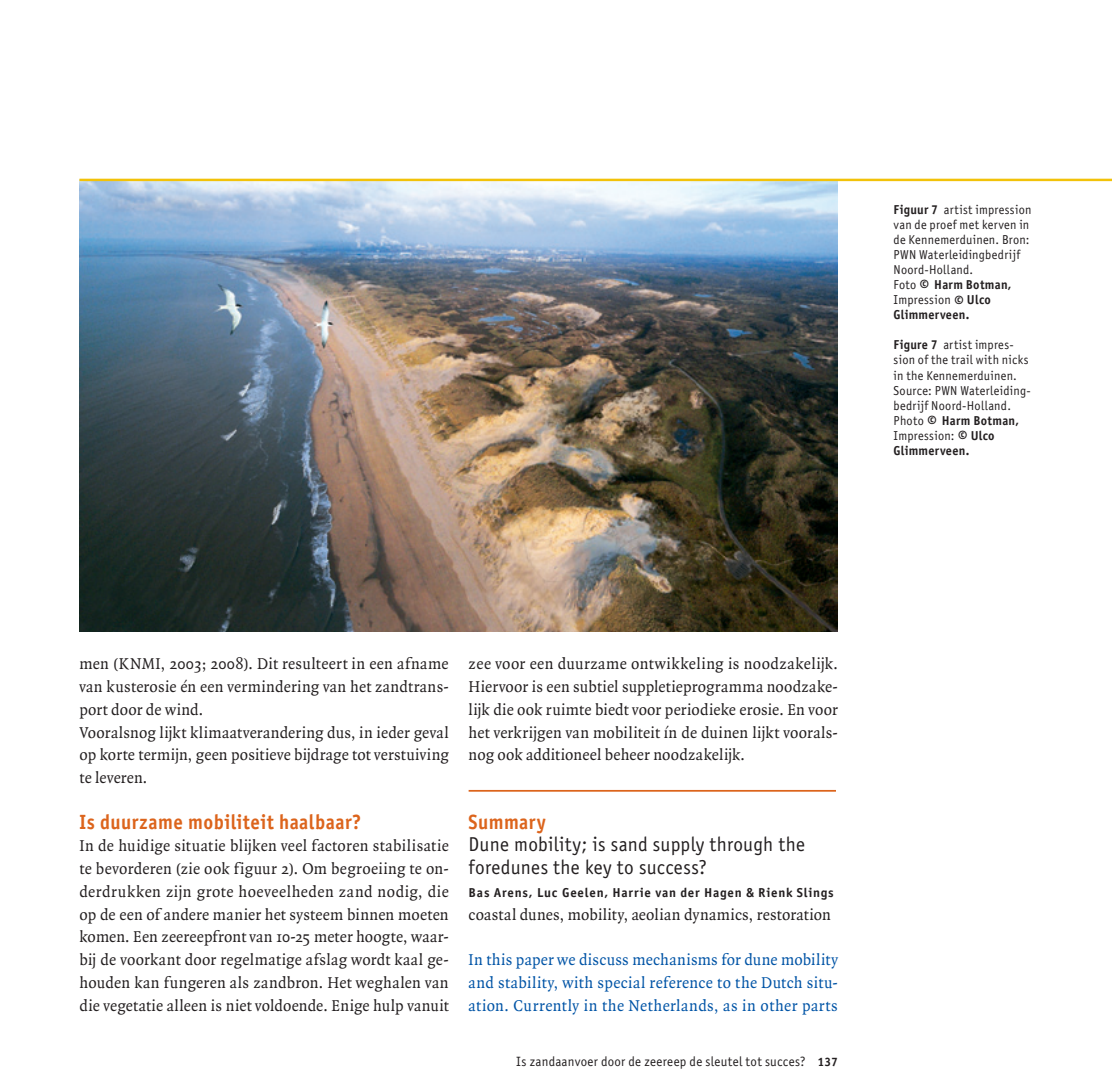
<style>
.page{position:relative;width:1112px;height:1092px;background:#fff}
.page>*{position:absolute;margin:0;border:0;box-sizing:border-box;transform-origin:0 0}
.Tussenkop_1{font:20.65px "Officina Sans Bold ITC";letter-spacing:.025em;color:#dc641c;scale:.92 1}
.Tussenkopje_2{font:20.12px/22.8px "Officina Sans ITC";letter-spacing:.015em;color:#231f20;scale:.96 1}
.PLATTE_TEKST{font:16.8px/22.8px "Quadraat";letter-spacing:.01em;color:#231f20;text-align:justify;scale:.96 1}
.PLATTE_TEKST-2{font:16.8px/22.8px "Quadraat";letter-spacing:.03em;color:#0154a6;text-align:justify;scale:.96 1}
.t1{font:13.47px "Officina Sans ITC";letter-spacing:.02em;color:#231f20;scale:.96 1}
.Figuur{font:12.95px/15px "Officina Sans ITC";letter-spacing:.02em;color:#231f20;scale:.95 1}
.Auteurs{font:12.95px "Officina Sans Bold ITC";letter-spacing:.06em;color:#231f20}
.Figuur-2{font:12.95px/15px "Officina Sans Bold ITC";letter-spacing:.025em;color:#231f20;scale:.95 1}
.t2{font:12.25px "Officina Sans Bold ITC";color:#231f20}
.s1{font-family:"Officina Sans Bold ITC"}
.s2{font-family:"Officina Sans ITC"}
.s3{font-size:21px}
.s4{font-family:"Officina Sans Bold ITC";font-size:21px}
</style>
<div class="page">
<img style="left:79px;top:181px;width:758px;height:450px">
<hr style="left:79px;top:179px;width:1032px;height:2px;background:#f2c209">
<hr style="left:468px;top:789px;width:367px;height:2px;background:#dc641c">
<p class="Figuur" style="left:893px;top:202px;width:147px"><span class="s1">Figuur 7</span> artist impression van de proef met kerven in de Kennemerduinen. Bron:<br>PWN Waterleidingbedrijf<br>Noord-Holland.</p>
<p class="Figuur-2" style="left:893px;top:277px;width:126px"><span class="s2">Foto</span> <span class="s3">©</span> Harm Botman,<br><span class="s2">Impression</span> <span class="s3">©</span> Ulco<br>Glimmerveen.</p>
<p class="Figuur" style="left:893px;top:337px;width:146px"><span class="s1">Figure 7</span> artist impres&shy;sion of the trail with nicks in the Kennemerduinen.<br>Source: PWN Waterleiding&shy;bedrijf Noord-Holland.<br>Photo <span class="s4">©</span> <span class="s1">Harm Botman,<br></span>Impression: <span class="s4">©</span> <span class="s1">Ulco<br>Glimmerveen.</span></p>
<p class="PLATTE_TEKST" style="left:79px;top:653px;width:386px">men (KNMI, 2003; 2008). Dit resulteert in een afname van kusterosie én een vermindering van het zandtrans&shy;port door de wind.</p>
<p class="PLATTE_TEKST" style="left:79px;top:721px;width:386px">Vooralsnog lijkt klimaatverandering dus, in ieder geval op korte termijn, geen positieve bijdrage tot verstuiving te leveren.</p>
<p class="Tussenkop_1" style="left:79px;top:808px;width:308px">Is duurzame mobiliteit haalbaar?</p>
<p class="PLATTE_TEKST" style="left:79px;top:835px;width:386px">In de huidige situatie blijken veel factoren stabilisatie te bevorderen (zie ook figuur 2). Om begroeiing te on&shy;derdrukken zijn grote hoeveelheden zand nodig, die op de een of andere manier het systeem binnen moeten komen. Een zeereepfront van 10-25 meter hoogte, waar&shy;bij de voorkant door regelmatige afslag wordt kaal ge&shy;houden kan fungeren als zandbron. Het weghalen van die vegetatie alleen is niet voldoende. Enige hulp vanuit</p>
<p class="PLATTE_TEKST" style="left:468px;top:653px;width:386px">zee voor een duurzame ontwikkeling is noodzakelijk.<br>Hiervoor is een subtiel suppletieprogramma noodzake&shy;lijk die ook ruimte biedt voor periodieke erosie. En voor het verkrijgen van mobiliteit ín de duinen lijkt voorals&shy;nog ook additioneel beheer noodzakelijk.</p>
<p class="Tussenkop_1" style="left:468px;top:808px;width:85px">Summary</p>
<p class="Tussenkopje_2" style="left:468px;top:833px;width:352px">Dune mobility; is sand supply through the foredunes the key to success?</p>
<p class="Auteurs" style="left:468px;top:884px;width:366px">Bas Arens, Luc Geelen, Harrie van der Hagen &amp; Rienk Slings</p>
<p class="PLATTE_TEKST" style="left:468px;top:903px;width:379px">coastal dunes, mobility, aeolian dynamics, restoration</p>
<p class="PLATTE_TEKST-2" style="left:468px;top:948px;width:386px">In this paper we discuss mechanisms for dune mobility and stability, with special reference to the Dutch situ&shy;ation. Currently in the Netherlands, as in other parts</p>
<p class="t1" style="left:516px;top:1053px;width:303px">Is zandaanvoer door de zeereep de sleutel tot succes?</p>
<p class="t2" style="left:817px;top:1054px;width:22px">137</p>
</div>
